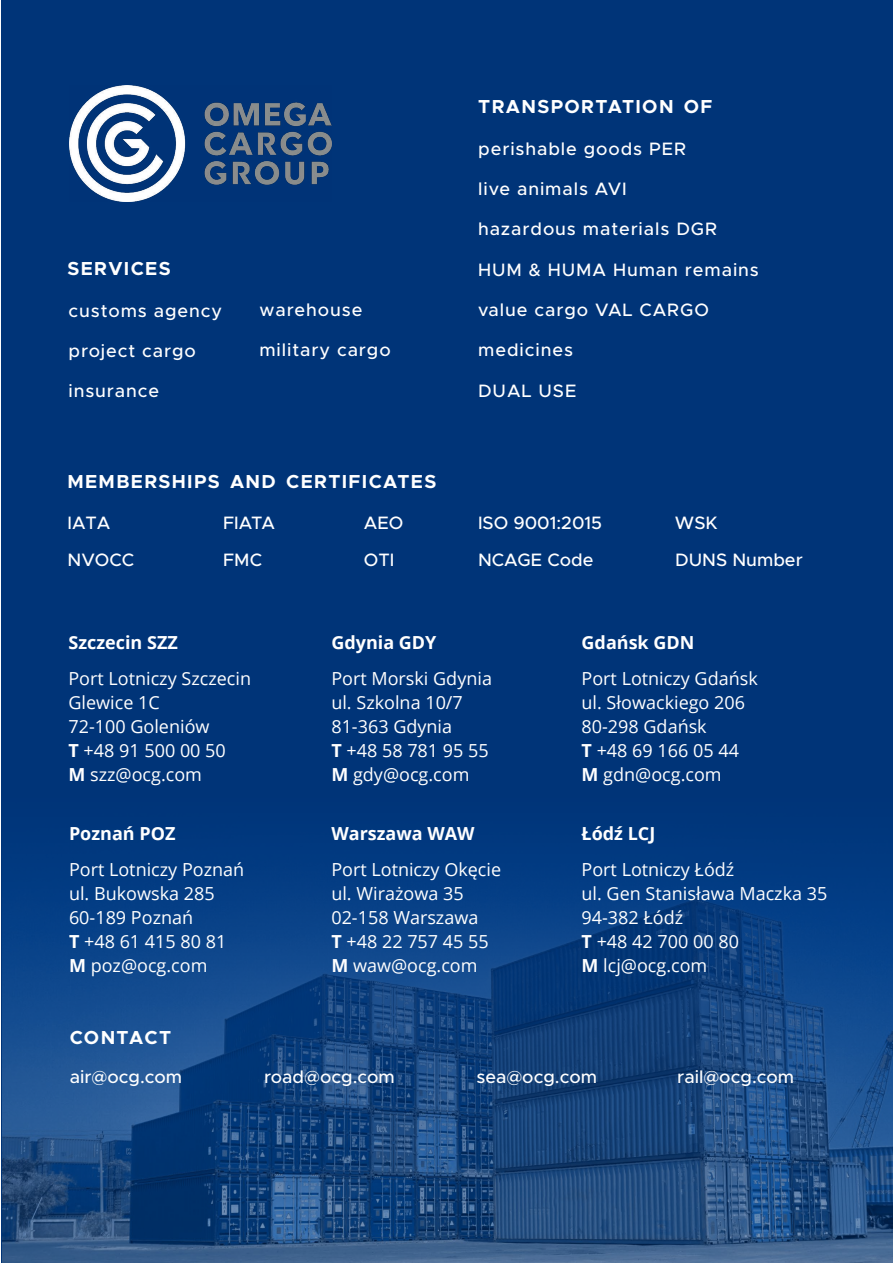
<style>
.page{position:relative;width:893px;height:1263px;background:#fff}
.page>*{position:absolute;margin:0;border:0;box-sizing:border-box;transform-origin:0 0}
.t1{font:700 18.9px "Metropolis";letter-spacing:.07em;color:#fff}
.t2{font:18px/24px "Open Sans";color:#fff}
.t3{font:500 18px "Metropolis";letter-spacing:.05em;color:#fff}
.t4{font:500 18px/36.5px "Metropolis";color:#fff}
.t5{font:700 18px "Open Sans";color:#fff}
.s1{font-weight:700}
</style>
<div class="page">
<div style="left:1px;top:0;width:892px;height:1263px;background:#003478"></div>
<img style="left:2px;top:867px;width:891px;height:396px">
<img style="left:70px;top:86px;width:261px;height:115px">
<p class="t1" style="left:478px;top:95px;width:236px">TRANSPORTATION OF</p>
<p class="t3" style="left:478px;top:137px;width:209px">perishable goods PER</p>
<p class="t3" style="left:478px;top:177px;width:150px">live animals AVI</p>
<p class="t3" style="left:478px;top:218px;width:241px">hazardous materials DGR</p>
<p class="t1" style="left:67px;top:256px;width:105px">SERVICES</p>
<p class="t3" style="left:478px;top:258px;width:282px">HUM &amp; HUMA Human remains</p>
<p class="t3" style="left:69px;top:299px;width:155px">customs agency</p>
<p class="t3" style="left:69px;top:339px;width:129px">project cargo</p>
<p class="t3" style="left:259px;top:298px;width:104px">warehouse</p>
<p class="t3" style="left:259px;top:339px;width:133px">military cargo</p>
<p class="t3" style="left:478px;top:298px;width:232px">value cargo VAL CARGO</p>
<p class="t3" style="left:478px;top:339px;width:96px">medicines</p>
<p class="t3" style="left:69px;top:380px;width:92px">insurance</p>
<p class="t3" style="left:478px;top:379px;width:100px">DUAL USE</p>
<p class="t1" style="left:67px;top:470px;width:370px">MEMBERSHIPS AND CERTIFICATES</p>
<p class="t3" style="left:67px;top:512px;width:45px">IATA</p>
<p class="t3" style="left:223px;top:512px;width:53px">FIATA</p>
<p class="t3" style="left:364px;top:512px;width:41px">AEO</p>
<p class="t3" style="left:675px;top:512px;width:44px">WSK</p>
<p class="t3" style="left:67px;top:548px;width:68px">NVOCC</p>
<p class="t3" style="left:223px;top:548px;width:40px">FMC</p>
<p class="t3" style="left:364px;top:548px;width:32px">OTI</p>
<p class="t4" style="left:478px;top:505px;width:126px">ISO 9001:2015<br>NCAGE Code</p>
<p class="t4" style="left:675px;top:541px;width:129px">DUNS Number</p>
<p class="t5" style="left:68px;top:630px;width:111px">Szczecin SZZ</p>
<p class="t2" style="left:68px;top:666px;width:184px">Port Lotniczy Szczecin<br>Glewice 1C<br>72-100 Goleniów<br><span class="s1">T</span> +48 91 500 00 50<br><span class="s1">M</span> szz@ocg.com</p>
<p class="t5" style="left:69px;top:820px;width:108px">Poznań POZ</p>
<p class="t2" style="left:69px;top:857px;width:177px">Port Lotniczy Poznań ul. Bukowska 285<br>60-189 Poznań<br><span class="s1">T</span> +48 61 415 80 81<br><span class="s1">M</span> poz@ocg.com</p>
<p class="t5" style="left:331px;top:630px;width:107px">Gdynia GDY</p>
<p class="t2" style="left:331px;top:666px;width:162px">Port Morski Gdynia ul. Szkolna 10/7<br>81-363 Gdynia<br><span class="s1">T</span> +48 58 781 95 55<br><span class="s1">M</span> gdy@ocg.com</p>
<p class="t5" style="left:331px;top:821px;width:145px">Warszawa WAW</p>
<p class="t2" style="left:331px;top:857px;width:171px">Port Lotniczy Okęcie ul. Wirażowa 35<br>02-158 Warszawa<br><span class="s1">T</span> +48 22 757 45 55<br><span class="s1">M</span> waw@ocg.com</p>
<p class="t5" style="left:582px;top:630px;width:114px">Gdańsk GDN</p>
<p class="t2" style="left:582px;top:666px;width:178px">Port Lotniczy Gdańsk ul. Słowackiego 206<br>80-298 Gdańsk<br><span class="s1">T</span> +48 69 166 05 44<br><span class="s1">M</span> gdn@ocg.com</p>
<p class="t5" style="left:582px;top:820px;width:75px">Łódź LCJ</p>
<p class="t2" style="left:582px;top:857px;width:247px">Port Lotniczy Łódź<br>ul. Gen Stanisława Maczka 35<br>94-382 Łódź<br><span class="s1">T</span> +48 42 700 00 80<br><span class="s1">M</span> lcj@ocg.com</p>
<p class="t1" style="left:70px;top:1025px;width:103px">CONTACT</p>
<p class="t4" style="left:70px;top:1059px;width:114px">air@ocg.com</p>
<p class="t4" style="left:264px;top:1059px;width:132px">road@ocg.com</p>
<p class="t4" style="left:476px;top:1059px;width:122px">sea@ocg.com</p>
<p class="t4" style="left:677px;top:1059px;width:118px">rail@ocg.com</p>
</div>
